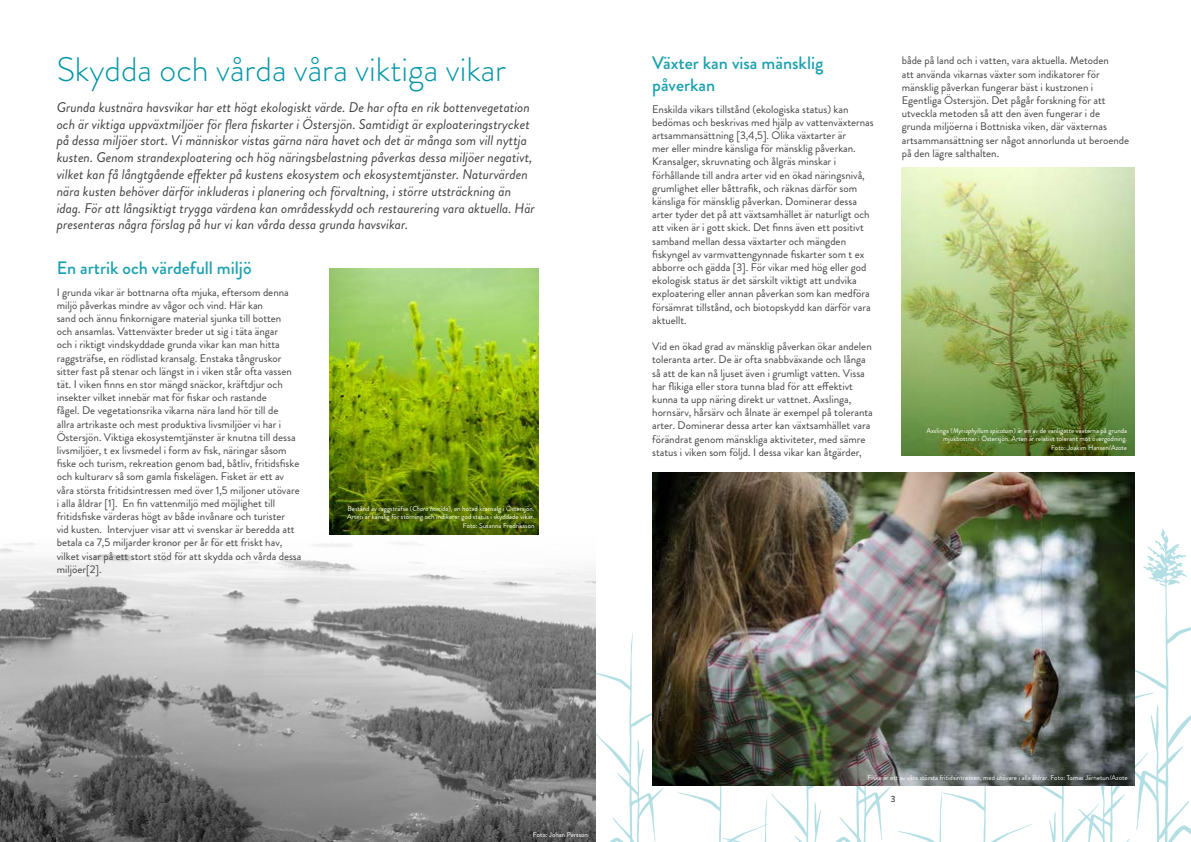
<style>
.page{position:relative;width:1191px;height:842px;background:#fff}
.page>*{position:absolute;margin:0;border:0;box-sizing:border-box;transform-origin:0 0}
.t1{font:300 34px "Brandon Grotesque";color:#0095a6}
.t2{font:500 18px/21.6px "Brandon Grotesque";color:#1aa0af}
.t3{font:italic 14px/16.8px "Brandon Grotesque";color:#414042}
.t4{font:11px/13.2px "Brandon Grotesque";color:#414042}
.t5{font:500 9px "Brandon Grotesque";color:#414042}
.t6{font:7px/8.4px "Brandon Grotesque";color:#fff;text-align:right}
.s1{font-style:italic}
</style>
<div class="page">
<svg style="left:595px;top:528px;width:596px;height:314px"></svg>
<img style="left:652px;top:472px;width:482px;height:313px">
<img style="left:0;top:533px;width:595px;height:309px">
<img style="left:330px;top:268px;width:209px;height:267px">
<img style="left:901px;top:167px;width:233px;height:288px">
<h1 class="t1" style="left:57px;top:46px;width:451px">Skydda och vårda våra viktiga vikar</h1>
<p class="t3" style="left:57px;top:99px;width:479px">Grunda kustnära havsvikar har ett högt ekologiskt värde. De har ofta en rik bottenvegetation och är viktiga uppväxtmiljöer för flera fiskarter i Östersjön. Samtidigt är exploateringstrycket på dessa miljöer stort. Vi människor vistas gärna nära havet och det är många som vill nyttja kusten. Genom strandexploatering och hög näringsbelastning påverkas dessa miljöer negativt, vilket kan få långtgående effekter på kustens ekosystem och ekosystemtjänster. Naturvärden nära kusten behöver därför inkluderas i planering och förvaltning, i större utsträckning än idag. För att långsiktigt trygga värdena kan områdesskydd och restaurering vara aktuella. Här presenteras några förslag på hur vi kan vårda dessa grunda havsvikar.</p>
<h2 class="t2" style="left:57px;top:257px;width:196px">En artrik och värdefull miljö</h2>
<p class="t4" style="left:57px;top:285px;width:246px">I grunda vikar är bottnarna ofta mjuka, eftersom denna miljö påverkas mindre av vågor och vind. Här kan<br>sand och ännu finkornigare material sjunka till botten<br>och ansamlas. Vattenväxter breder ut sig i täta ängar<br>och i riktigt vindskyddade grunda vikar kan man hitta raggsträfse, en rödlistad kransalg. Enstaka tångruskor sitter fast på stenar och längst in i viken står ofta vassen tät. I viken finns en stor mängd snäckor, kräftdjur och insekter vilket innebär mat för fiskar och rastande<br>fågel. De vegetationsrika vikarna nära land hör till de<br>allra artrikaste och mest produktiva livsmiljöer vi har i Östersjön. Viktiga ekosystemtjänster är knutna till dessa livsmiljöer, t ex livsmedel i form av fisk, näringar såsom fiske och turism, rekreation genom bad, båtliv, fritidsfiske och kulturarv så som gamla fiskelägen. Fisket är ett av våra största fritidsintressen med över 1,5 miljoner utövare i alla åldrar [1]. En fin vattenmiljö med möjlighet till fritidsfiske värderas högt av både invånare och turister<br>vid kusten. Intervjuer visar att vi svenskar är beredda att betala ca 7,5 miljarder kronor per år för ett friskt hav, vilket visar på ett stort stöd för att skydda och vårda dessa miljöer[2].</p>
<p class="t6" style="left:347px;top:504px;width:189px">Bestånd av raggsträfse (<span class="s1">Chara horrida</span>), en hotad kransalg i Östersjön.<br>Arten är känslig för störning och indikerar god status i skyddade vikar.<br>Foto: Susanna Fredriksson</p>
<h2 class="t2" style="left:652px;top:53px;width:173px">Växter kan visa mänsklig påverkan</h2>
<p class="t4" style="left:652px;top:102px;width:223px">Enskilda vikars tillstånd (ekologiska status) kan bedömas och beskrivas med hjälp av vattenväxternas artsammansättning [3,4,5]. Olika växtarter är<br>mer eller mindre känsliga för mänsklig påverkan.<br>Kransalger, skruvnating och ålgräs minskar i förhållande till andra arter vid en ökad näringsnivå, grumlighet eller båttrafik, och räknas därför som känsliga för mänsklig påverkan. Dominerar dessa arter tyder det på att växtsamhället är naturligt och att viken är i gott skick. Det finns även ett positivt samband mellan dessa växtarter och mängden fiskyngel av varmvattengynnade fiskarter som t ex abborre och gädda [3]. För vikar med hög eller god ekologisk status är det särskilt viktigt att undvika exploatering eller annan påverkan som kan medföra försämrat tillstånd, och biotopskydd kan därför vara aktuellt.</p>
<p class="t4" style="left:652px;top:340px;width:222px">Vid en ökad grad av mänsklig påverkan ökar andelen toleranta arter. De är ofta snabbväxande och långa så att de kan nå ljuset även i grumligt vatten. Vissa har flikiga eller stora tunna blad för att effektivt kunna ta upp näring direkt ur vattnet. Axslinga, hornsärv, hårsärv och ålnate är exempel på toleranta arter. Dominerar dessa arter kan växtsamhället vara förändrat genom mänskliga aktiviteter, med sämre status i viken som följd. I dessa vikar kan åtgärder,</p>
<p class="t4" style="left:901px;top:54px;width:229px">både på land och i vatten, vara aktuella. Metoden<br>att använda vikarnas växter som indikatorer för mänsklig påverkan fungerar bäst i kustzonen i Egentliga Östersjön. Det pågår forskning för att utveckla metoden så att den även fungerar i de grunda miljöerna i Bottniska viken, där växternas artsammansättning ser något annorlunda ut beroende på den lägre salthalten.</p>
<p class="t6" style="left:926px;top:426px;width:202px">Axslinga (<span class="s1">Myriophyllum spicatum</span>) är en av de vanligaste växterna på grunda mjukbottnar i Östersjön. Arten är relativt tolerant mot övergödning.<br>Foto: Joakim Hansen/Azote</p>
<p class="t6" style="left:533px;top:830px;width:57px">Foto: Johan Persson</p>
<p class="t6" style="left:867px;top:773px;width:261px">Fiske är ett av våra största fritidsintressen, med utövare i alla åldrar. Foto: Tomas Järnetun/Azote</p>
<p class="t5" style="left:891px;top:793px;width:6px">3</p>
</div>
